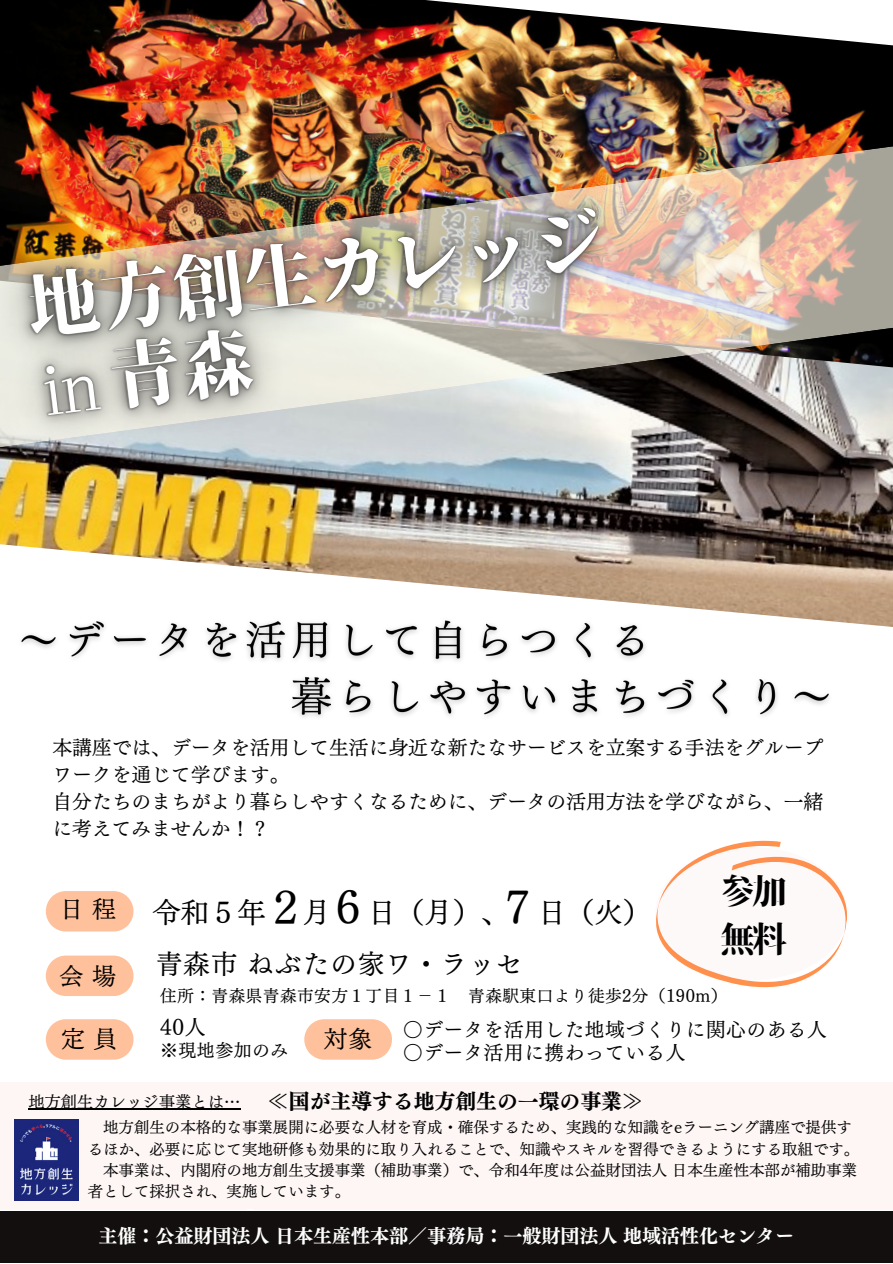
<style>
.page{position:relative;width:893px;height:1264px;background:#fff}
.page>*{position:absolute;margin:0;border:0;box-sizing:border-box;transform-origin:0 0}
.t1{font:72.3px/78.8px "Soukou Mincho";color:#fff}
.t2{font:43.8px "Canva UD Mincho Pr 6 N M";color:#000}
.t3{font:34.95px/48.3px "Soukou Mincho";color:#000}
.t4{font:28.35px "Canva UD Mincho Pr 6 N M";color:#000}
.t5{font:26.85px "Canva UD Mincho Pr 6 N M";letter-spacing:.025em;color:#000}
.t6{font:23.85px "Canva UD Mincho Pr 6 N M";color:#000}
.t7{font:20.85px "Canva UD Mincho Pr 6 N B";color:#000}
.t8{font:20.85px "Canva UD Mincho Pr 6 N M";color:#000}
.t9{font:19.8px/27px "Canva UD Mincho Pr 6 N M";color:#000}
.t10{font:19.65px/23.2px "Canva UD Mincho Pr 6 N M";letter-spacing:.025em;color:#000}
.t11{font:19.05px "Canva UD Mincho Pr 6 N B";color:#fff}
.t12{font:17.85px "Canva UD Mincho Pr 6 N M";letter-spacing:.025em;color:#000}
.t13{font:16.65px "Canva UD Mincho Pr 6 N M";letter-spacing:.025em;color:#000}
.t14{font:16.35px "Canva UD Mincho Pr 6 N M";color:#000}
.t15{font:15.45px "Canva UD Mincho Pr 6 N M";color:#000}
.s1{font-size:43.8px}
</style>
<div class="page">
<div style="left:0;top:1082px;width:892px;height:127px;background:#fef5f5"></div>
<img style="left:0;top:456px;width:892px;height:171px">
<img style="left:0;top:0;width:892px;height:133px">
<img style="left:709px;top:133px;width:183px;height:323px">
<img style="left:15px;top:1119px;width:64px;height:81px">
<div style="left:0;top:1210px;width:892px;height:52px;background:#130f0e"></div>
<svg style="left:46px;top:891px;width:87px;height:40px;background:#ffc6a3"></svg>
<svg style="left:656px;top:840px;width:191px;height:148px"></svg>
<svg style="left:655px;top:846px;width:192px;height:134px"></svg>
<svg style="left:46px;top:955px;width:87px;height:41px;background:#ffc7a5"></svg>
<svg style="left:46px;top:1019px;width:87px;height:40px;background:#ffc6a4"></svg>
<svg style="left:304px;top:1019px;width:88px;height:40px;background:#ffc7a5"></svg>
<hr style="left:28px;top:1108px;width:212px;height:1px;background:#000">
<img style="left:10px;top:611px;width:836px;height:107px">
<img style="left:0;top:111px;width:709px;height:400px">
<img style="left:0;top:250px;width:203px;height:276px">
<svg style="left:42px;top:360px;width:59px;height:55px;background:#b4b4af"></svg>
<h1 class="t1" style="left:95px;top:259px;width:509px;text-indent:-73px;rotate:-7deg">地方創生カレッジ青森</h1>
<p class="t9" style="left:52px;top:734px;width:772px">本講座では、データを活用して生活に身近な新たなサービスを立案する手法をグループワークを通じて学びます。<br>自分たちのまちがより暮らしやすくなるために、データの活用方法を学びながら、一緒に考えてみませんか！？</p>
<h3 class="t3" style="left:720px;top:866px;width:68px">参加無料</h3>
<h3 class="t6" style="left:60px;top:897px;width:58px">日 程</h3>
<h3 class="t4" style="left:153px;top:897px;width:115px">令和５年</h3>
<h3 class="t4" style="left:303px;top:897px;width:350px">月<span class="s1">6</span>日（月）、<span class="s1">7</span>日（火）</h3>
<h3 class="t6" style="left:60px;top:963px;width:58px">会場</h3>
<h2 class="t2" style="left:264px;top:885px;width:45px">２</h2>
<h3 class="t5" style="left:156px;top:950px;width:368px">青森市ねぶたの家ワ・ラッセ</h3>
<p class="t13" style="left:160px;top:987px;width:568px">住所：青森県青森市安方１丁目１−１ 青森駅東口より徒歩2分（190m）</p>
<h3 class="t6" style="left:61px;top:1026px;width:58px">定員</h3>
<h3 class="t8" style="left:160px;top:1016px;width:45px">40人</h3>
<p class="t12" style="left:160px;top:1040px;width:129px">※現地参加のみ</p>
<h3 class="t6" style="left:323px;top:1026px;width:50px">対象</h3>
<p class="t10" style="left:403px;top:1017px;width:423px">〇データを活用した地域づくりに関心のある人〇データ活用に携わっている人</p>
<p class="t14" style="left:28px;top:1093px;width:214px">地方創生カレッジ事業とは…</p>
<h3 class="t7" style="left:268px;top:1090px;width:376px">≪国が主導する地方創生の一環の事業≫</h3>
<p class="t15" style="left:103px;top:1119px;width:750px">地方創生の本格的な事業展開に必要な人材を育成・確保するため、実践的な知識をeラーニング講座で提供す</p>
<p class="t15" style="left:88px;top:1140px;width:773px">るほか、必要に応じて実地研修も効果的に取り入れることで、知識やスキルを習得できるようにする取組です。</p>
<p class="t15" style="left:103px;top:1162px;width:755px">本事業は、内閣府の地方創生支援事業（補助事業）で、令和4年度は公益財団法人日本生産性本部が補助事業</p>
<p class="t15" style="left:88px;top:1183px;width:264px">者として採択され、実施しています。</p>
<p class="t11" style="left:98px;top:1226px;width:697px">主催：公益財団法人日本生産性本部／事務局：一般財団法人地域活性化センター</p>
</div>
